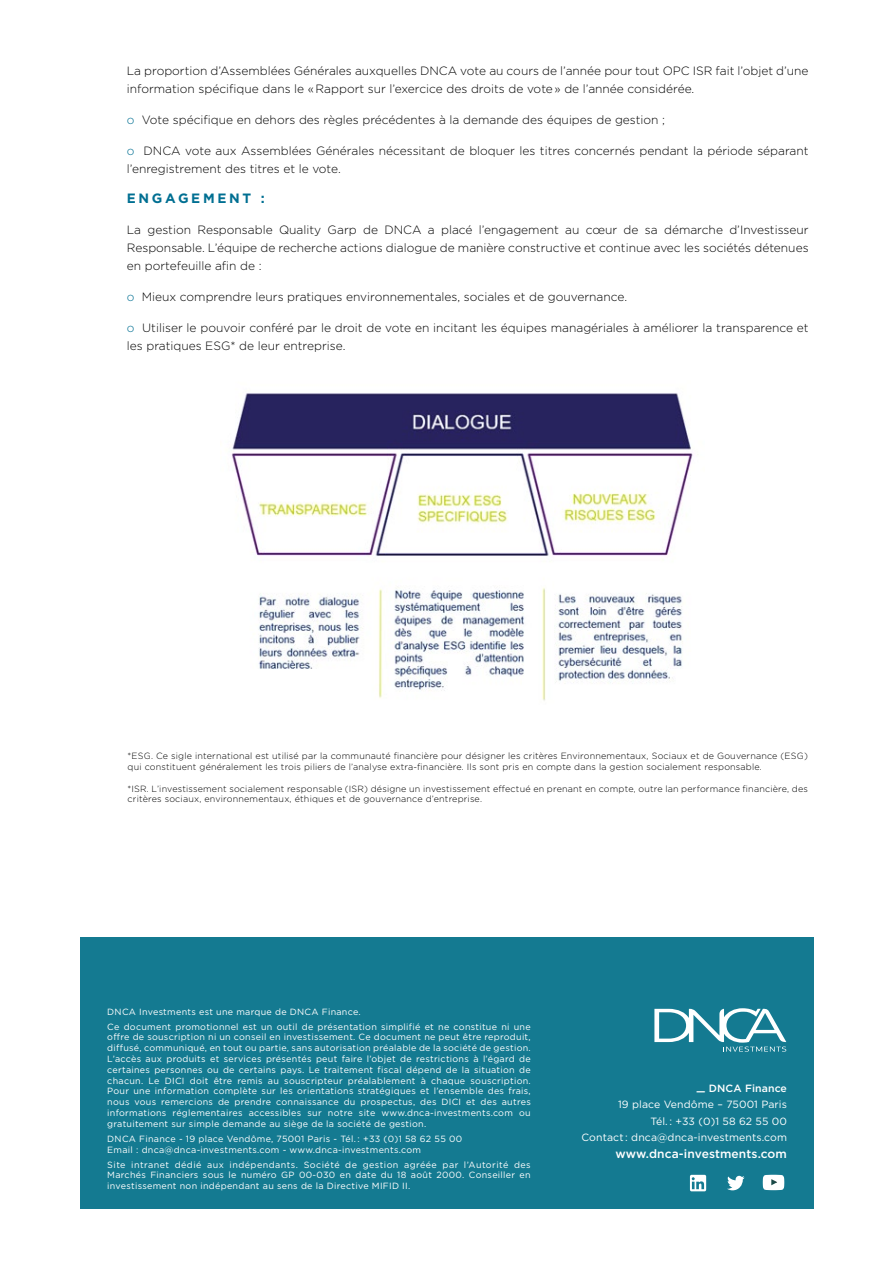
<style>
.page{position:relative;width:893px;height:1263px;background:#fff}
.page>*{position:absolute;margin:0;border:0;box-sizing:border-box;transform-origin:0 0}
.t1{font:700 13.5px "Gotham";letter-spacing:.2em;color:#006f92}
.t2{font:300 12px/18px "Gotham";color:#000}
.t3{font:500 12px "Gotham";letter-spacing:.01em;color:#fff}
.t4{font:10.5px/16.5px "Gotham";letter-spacing:.01em;color:#fff;text-align:right}
.t5{font:500 10.5px "Gotham";letter-spacing:.01em;color:#fff}
.t6{font:9px/10.8px "Gotham";letter-spacing:.03em;color:#fff}
.t7{font:300 9px/10.8px "Gotham";letter-spacing:.02em;color:#000}
.s1{color:#006f92}
</style>
<div class="page">
<img style="left:231px;top:393px;width:462px;height:308px">
<div style="left:80px;top:937px;width:733px;height:272px;background:#147a91"></div>
<svg style="left:727px;top:1176px;width:18px;height:14px"></svg>
<svg style="left:690px;top:1175px;width:16px;height:16px"></svg>
<svg style="left:763px;top:1175px;width:21px;height:15px"></svg>
<svg style="left:654px;top:1008px;width:132px;height:44px"></svg>
<h2 class="t2" style="left:127px;top:62px;width:683px">La proportion d’Assemblées Générales auxquelles DNCA vote au cours de l’année pour tout OPC ISR fait l’objet d’une information spécifique dans le « Rapport sur l’exercice des droits de vote » de l’année considérée.</h2>
<h2 class="t2" style="left:127px;top:110px;width:540px"><span class="s1">o</span> Vote spécifique en dehors des règles précédentes à la demande des équipes de gestion ;</h2>
<h2 class="t2" style="left:127px;top:141px;width:683px"><span class="s1">o</span> DNCA vote aux Assemblées Générales nécessitant de bloquer les titres concernés pendant la période séparant l’enregistrement des titres et le vote.</h2>
<h1 class="t1" style="left:127px;top:190px;width:139px">ENGAGEMENT :</h1>
<p class="t2" style="left:127px;top:221px;width:683px;text-align:justify">La gestion Responsable Quality Garp de DNCA a placé l’engagement au cœur de sa démarche d’Investisseur Responsable. L’équipe de recherche actions dialogue de manière constructive et continue avec les sociétés détenues en portefeuille afin de :</p>
<h2 class="t2" style="left:127px;top:287px;width:502px"><span class="s1">o</span> Mieux comprendre leurs pratiques environnementales, sociales et de gouvernance.</h2>
<h2 class="t2" style="left:127px;top:318px;width:683px"><span class="s1">o</span> Utiliser le pouvoir conféré par le droit de vote en incitant les équipes managériales à améliorer la transparence et les pratiques ESG* de leur entreprise.</h2>
<p class="t7" style="left:128px;top:750px;width:682px">*ESG. Ce sigle international est utilisé par la communauté financière pour désigner les critères Environnementaux, Sociaux et de Gouvernance (ESG) qui constituent généralement les trois piliers de l’analyse extra-financière. Ils sont pris en compte dans la gestion socialement responsable.</p>
<p class="t7" style="left:128px;top:783px;width:682px">*ISR. L’investissement socialement responsable (ISR) désigne un investissement effectué en prenant en compte, outre lan performance financière, des critères sociaux, environnementaux, éthiques et de gouvernance d’entreprise.</p>
<p class="t6" style="left:107px;top:1004px;width:425px;line-height:15px">DNCA Investments est une marque de DNCA Finance.<br>Ce document promotionnel est un outil de présentation simplifié et ne constitue ni une</p>
<p class="t6" style="left:107px;top:1031px;width:425px;text-align:justify">offre de souscription ni un conseil en investissement. Ce document ne peut être reproduit, diffusé, communiqué, en tout ou partie, sans autorisation préalable de la société de gestion.<br>L’accès aux produits et services présentés peut faire l’objet de restrictions à l’égard de certaines personnes ou de certains pays. Le traitement fiscal dépend de la situation de chacun. Le DICI doit être remis au souscripteur préalablement à chaque souscription.<br>Pour une information complète sur les orientations stratégiques et l’ensemble des frais, nous vous remercions de prendre connaissance du prospectus, des DICI et des autres informations réglementaires accessibles sur notre site www.dnca-investments.com ou gratuitement sur simple demande au siège de la société de gestion.</p>
<p class="t6" style="left:107px;top:1133px;width:356px">DNCA Finance - 19 place Vendôme, 75001 Paris - Tél. : +33 (0)1 58 62 55 00<br>Email : dnca@dnca-investments.com - www.dnca-investments.com</p>
<p class="t6" style="left:107px;top:1159px;width:425px;text-align:justify">Site intranet dédié aux indépendants. Société de gestion agréée par l’Autorité des Marchés Financiers sous le numéro GP 00-030 en date du 18 août 2000. Conseiller en investissement non indépendant au sens de la Directive MIFID II.</p>
<p class="t5" style="left:696px;top:1081px;width:92px">— DNCA Finance</p>
<p class="t4" style="left:582px;top:1096px;width:207px">19 place Vendôme – 75001 Paris<br>Tél. : +33 (0)1 58 62 55 00<br>Contact : dnca@dnca-investments.com</p>
<h2 class="t3" style="left:615px;top:1146px;width:173px">www.dnca-investments.com</h2>
</div>
